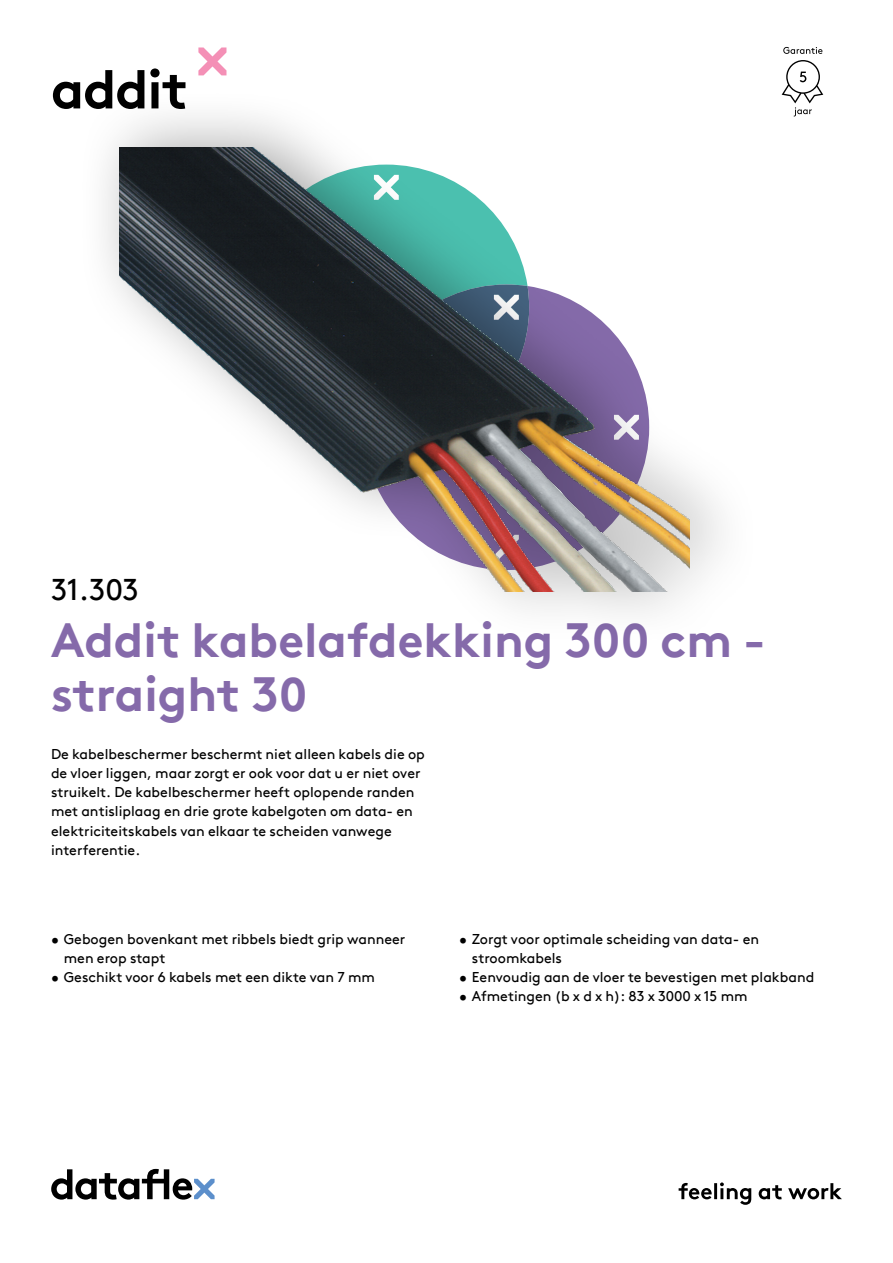
<style>
.page{position:relative;width:893px;height:1263px;background:#fff}
.page>*{position:absolute;margin:0;border:0;box-sizing:border-box;transform-origin:0 0}
.hoofdstuk{font:700 54px "Brown Pro TT";letter-spacing:-.02em;color:#000}
.productnaam{font:700 48px/54px "Brown Pro TT";color:#856aaa}
.productnummer{font:30px "Brown Pro TT";color:#000}
.omschrijving{font:14.25px/19.2px "Brown Pro TT";color:#000}
</style>
<div class="page">
<svg style="left:51px;top:1169px;width:164px;height:30px"></svg>
<svg style="left:679px;top:1182px;width:163px;height:23px"></svg>
<svg style="left:198px;top:47px;width:28px;height:28px"></svg>
<div style="left:77px;top:89px;width:683px;height:556px;background:#000;opacity:.35"></div>
<img style="left:120px;top:148px;width:570px;height:443px">
<svg style="left:783px;top:47px;width:39px;height:7px"></svg>
<svg style="left:782px;top:60px;width:41px;height:56px"></svg>
<p class="hoofdstuk" style="left:51px;top:46px;width:139px">addit</p>
<p class="productnummer" style="left:51px;top:566px;width:89px">31.303</p>
<p class="productnaam" style="left:51px;top:608px;width:716px">Addit kabelafdekking 300 cm - straight 30</p>
<p class="omschrijving" style="left:51px;top:743px;width:375px">De kabelbeschermer beschermt niet alleen kabels die op de vloer liggen, maar zorgt er ook voor dat u er niet over struikelt. De kabelbeschermer heeft oplopende randen met antisliplaag en drie grote kabelgoten om data- en elektriciteitskabels van elkaar te scheiden vanwege interferentie.</p>
<p class="omschrijving" style="left:64px;top:928px;width:343px;text-indent:-13px">• Gebogen bovenkant met ribbels biedt grip wanneer men erop stapt</p>
<p class="omschrijving" style="left:51px;top:966px;width:326px">• Geschikt voor 6 kabels met een dikte van 7 mm</p>
<p class="omschrijving" style="left:472px;top:928px;width:289px;text-indent:-13px">• Zorgt voor optimale scheiding van data- en stroomkabels</p>
<p class="omschrijving" style="left:459px;top:966px;width:357px">• Eenvoudig aan de vloer te bevestigen met plakband</p>
<p class="omschrijving" style="left:459px;top:986px;width:290px">• Afmetingen (b x d x h): 83 x 3000 x 15 mm</p>
</div>
